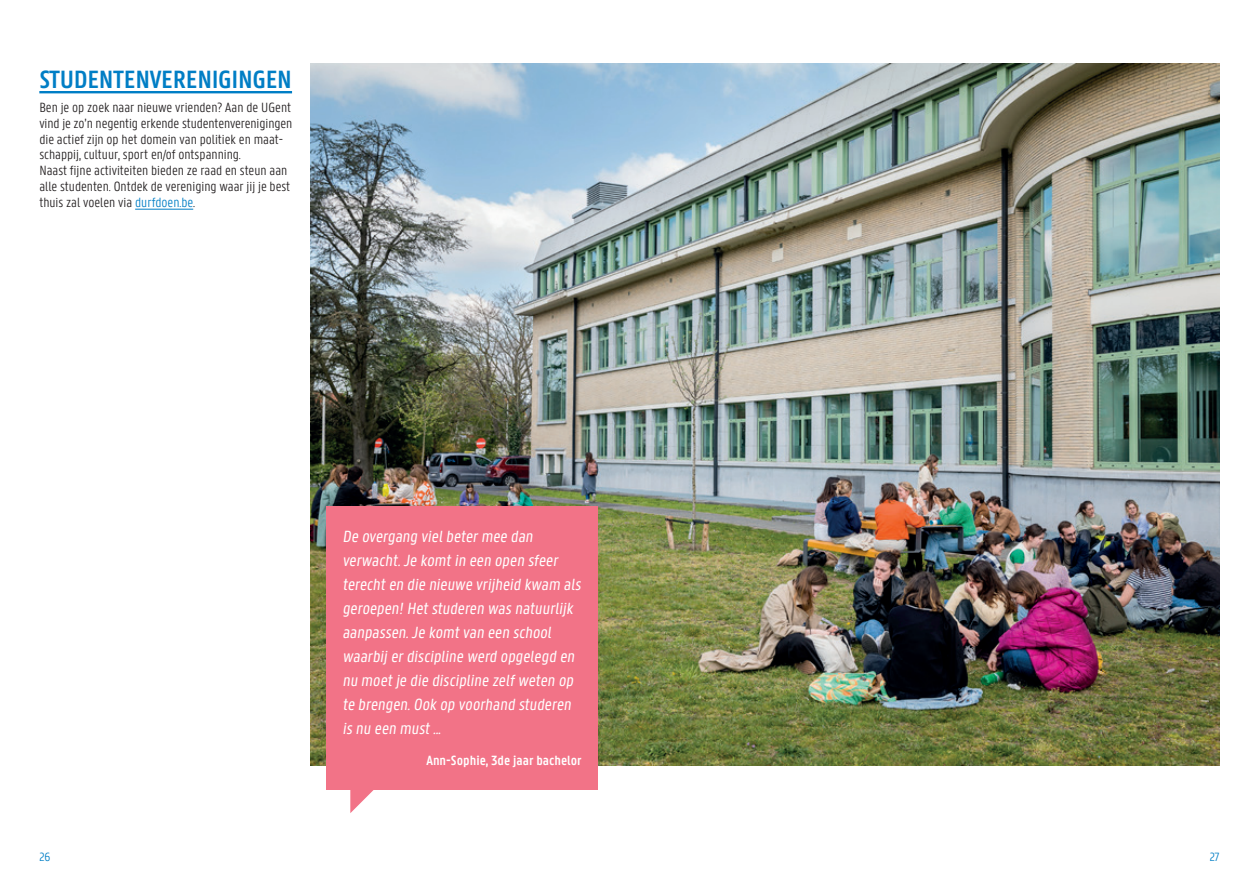
<style>
.page{position:relative;width:1259px;height:893px;background:#fff}
.page>*{position:absolute;margin:0;border:0;box-sizing:border-box;transform-origin:0 0}
.t1{font:600 26.7px "U Gent Panno Text";letter-spacing:-.015em;color:#007ec5}
.t2{font:17.25px/24px "U Gent Panno Text";color:#fff}
.t3{font:300 14.25px/15.9px "U Gent Panno Text";color:#231f20}
.t4{font:600 14.25px "U Gent Panno Text";color:#fff}
.t5{font:300 12.75px "U Gent Panno Text";color:#007ec5}
.s1{color:#007ec5}
</style>
<div class="page">
<img style="left:310px;top:64px;width:909px;height:701px">
<hr style="left:39px;top:91px;width:253px;height:2px;background:#007ec5">
<hr style="left:135px;top:209px;width:58px;height:1px;background:#007ec5">
<div style="left:326px;top:506px;width:271px;height:283px;background:#f27387"></div>
<svg style="left:350px;top:789px;width:32px;height:24px"></svg>
<h1 class="t1" style="left:39px;top:63px;width:254px">STUDENTENVERENIGINGEN</h1>
<p class="t3" style="left:39px;top:99px;width:254px">Ben je op zoek naar nieuwe vrienden? Aan de UGent vind je zo’n negentig erkende studentenverenigingen die actief zijn op het domein van politiek en maat&shy;schappij, cultuur, sport en/of ontspanning.<br>Naast fijne activiteiten bieden ze raad en steun aan alle studenten. Ontdek de vereniging waar jij je best thuis zal voelen via <span class="s1">durfdoen.be</span>.</p>
<p class="t2" style="left:342px;top:524px;width:243px">De overgang vielbetermee dan verwacht.Je komtin een open sfeer terechten die nieuwe vrijheid kwam als geroepen!Hetstuderen was natuurlijk aanpassen.Je komtvan een school waarbij erdiscipline werd opgelegd en nu moetje die discipline zelfweten op te brengen.Ook op voorhand studeren is nu een must...</p>
<p class="t4" style="left:426px;top:752px;width:157px">Ann-Sophie, 3de jaar bachelor</p>
<p class="t5" style="left:39px;top:849px;width:13px">26</p>
<p class="t5" style="left:1209px;top:849px;width:11px">27</p>
</div>
